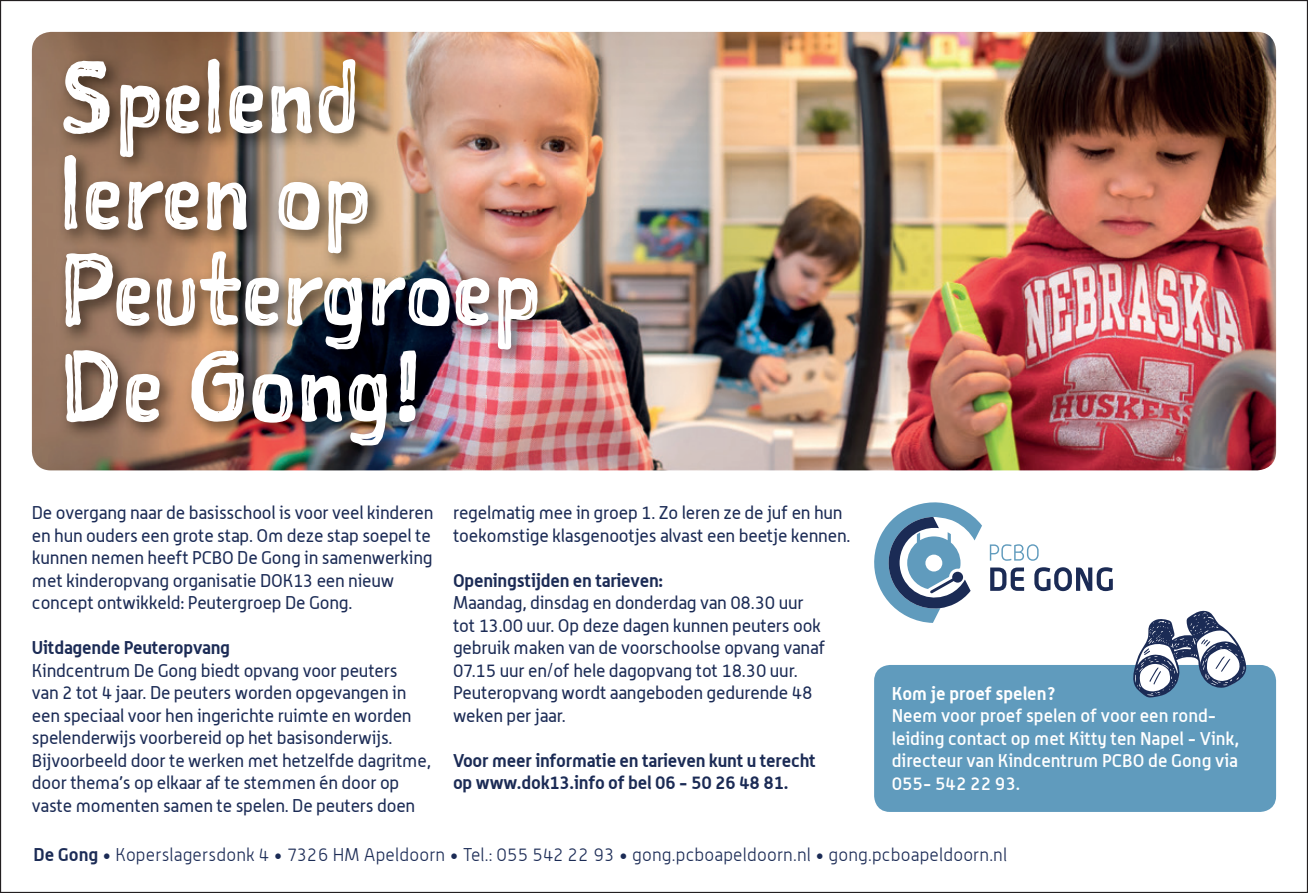
<style>
.page{position:relative;width:1308px;height:893px;background:#fff}
.page>*{position:absolute;margin:0;border:0;box-sizing:border-box;transform-origin:0 0}
.t1{font:96.08px/96.1px "Sketchnote Square";color:#fff}
.t2{font:18px/22.5px "Alwyn";letter-spacing:-.01em;color:#1b2b55}
.t3{font:700 18px/22.5px "Alwyn";letter-spacing:-.01em;color:#1b2b55}
.t4{font:500 18px/22.5px "Alwyn";color:#fff}
.t5{font:300 18px "Alwyn";letter-spacing:.01em;color:#1b2b55}
.t6{font:700 18px "Alwyn";color:#fff}
.s1{font-weight:700}
</style>
<div class="page">
<img style="left:32px;top:32px;width:1244px;height:438px">
<div style="left:874px;top:665px;width:402px;height:147px;background:#609bbd;border-radius:16px"></div>
<svg style="left:1133px;top:610px;width:113px;height:88px"></svg>
<svg style="left:990px;top:567px;width:34px;height:24px"></svg>
<svg style="left:1034px;top:567px;width:78px;height:24px"></svg>
<svg style="left:989px;top:544px;width:49px;height:17px"></svg>
<svg style="left:874px;top:502px;width:108px;height:121px"></svg>
<img style="left:56px;top:52px;width:500px;height:413px">
<h1 class="t1" style="left:59px;top:49px;width:483px">Spelend leren op<br>Peutergroep<br>De Gong!</h1>
<p class="t2" style="left:32px;top:501px;width:403px">De overgang naar de basisschool is voor veel kinderen en hun ouders een grote stap. Om deze stap soepel te kunnen nemen heeft PCBO De Gong in samenwerking met kinderopvang organisatie DOK13 een nieuw concept ont wikkeld: Peutergroep De Gong.</p>
<p class="t3" style="left:32px;top:636px;width:200px">Uitdagende Peuteropvang</p>
<p class="t2" style="left:32px;top:659px;width:401px">Kindcentrum De Gong biedt opvang voor peuters<br>van 2 tot 4 jaar. De peuters worden opgevangen in een speciaal voor hen in gerichte ruimte en worden spelenderwijs voorbereid op het basis onderwijs.<br>Bijvoorbeeld door te werken met hetzelfde dag ritme, door thema’s op elkaar af te stemmen én door op vaste momenten samen te spelen. De peuters doen</p>
<p class="t2" style="left:453px;top:501px;width:399px">regelmatig mee in groep 1. Zo leren ze de juf en hun toekomstige klasgenootjes alvast een beetje kennen.</p>
<p class="t3" style="left:453px;top:569px;width:212px">Openingstijden en tarieven:</p>
<p class="t2" style="left:453px;top:591px;width:374px">Maandag, dinsdag en donderdag van 08.30 uur tot 13.00 uur. Op deze dagen kunnen peuters ook gebruik maken van de voorschoolse opvang vanaf 07.15 uur en/of hele dagopvang tot 18.30 uur.<br>Peuteropvang wordt aangeboden gedurende 48 weken per jaar.</p>
<p class="t3" style="left:453px;top:749px;width:364px">Voor meer informatie en tarieven kunt u terecht op www.dok13.info of bel 06 - 50 26 48 81.</p>
<p class="t6" style="left:891px;top:682px;width:166px">Kom je proef spelen?</p>
<p class="t4" style="left:891px;top:704px;width:349px">Neem voor proef spelen of voor een rond&shy;leiding contact op met Kitty ten Napel - Vink, directeur van Kindcentrum PCBO de Gong via 055- 542 22 93.</p>
<p class="t5" style="left:33px;top:844px;width:975px"><span class="s1">De Gong</span> • Koperslagersdonk 4 • 7326 HM Apeldoorn • Tel.: 055 542 22 93 • gong.pcboapeldoorn.nl • gong.pcboapeldoorn.nl</p>
</div>
